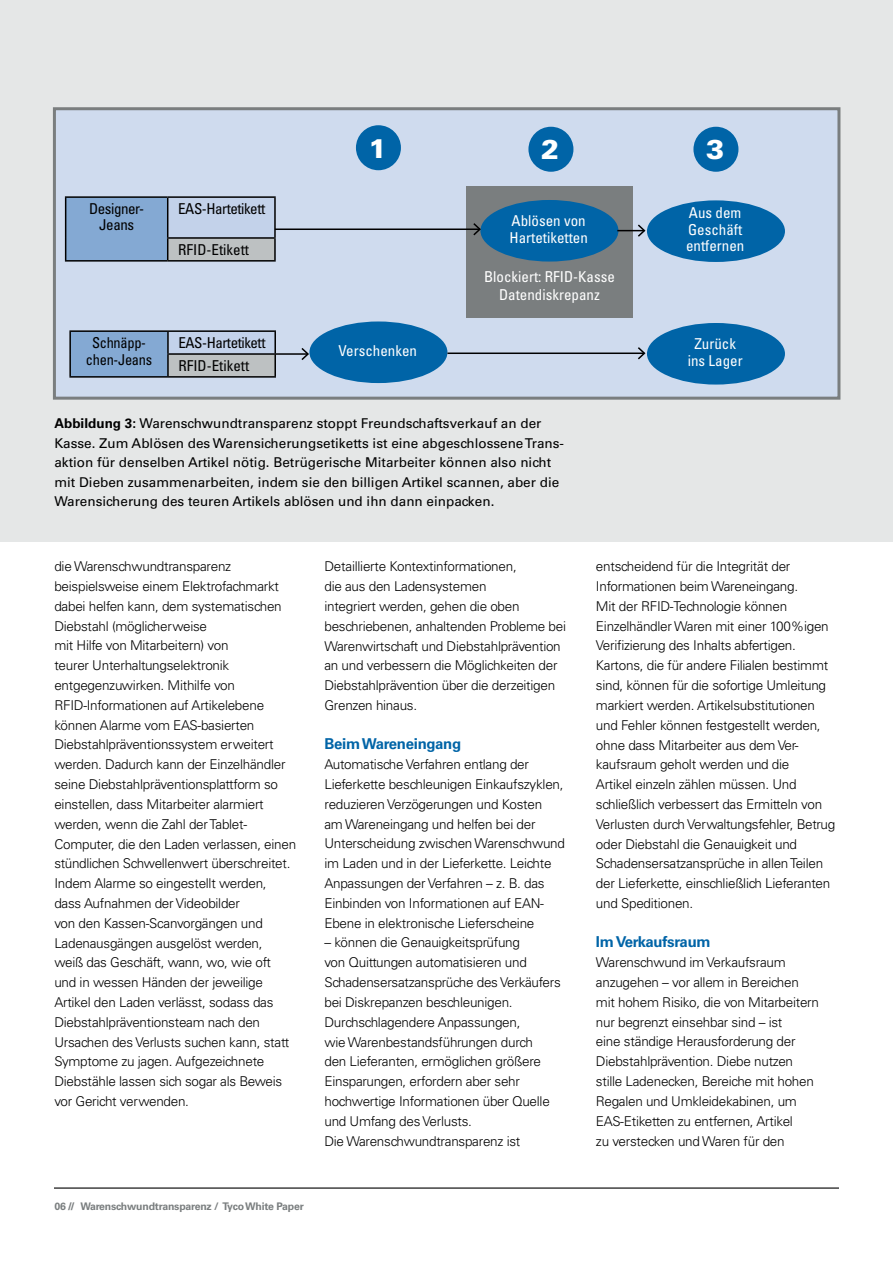
<style>
.page{position:relative;width:893px;height:1263px;background:#fff}
.page>*{position:absolute;margin:0;border:0;box-sizing:border-box;transform-origin:0 0}
.t1{font:900 27px "Univers LT Std";color:#fff}
.t2{font:condensed 15px/16.5px "Univers LT Std";color:#fff;text-align:center}
.t3{font:condensed 15px/16.5px "Univers LT Std";letter-spacing:-.03em;color:#000;text-align:center}
.t4{font:700 15px "Univers LT Std";letter-spacing:-.02em;color:#0064a7}
.t5{font:condensed 15px/16.5px "Univers LT Std";letter-spacing:-.03em;color:#000;text-align:center;scale:.96 1}
.t6{font:condensed 15px "Univers LT Std";color:#000}
.t7{font:300 13.5px/19.8px "Univers LT Std";letter-spacing:-.02em;color:#000}
.t8{font:13.5px/19.5px "Univers LT Std";color:#000}
.t9{font:700 10.5px "Univers LT Std";letter-spacing:-.02em;color:#7a7e7f}
.s1{font-weight:700}
.s2{font-weight:900}
</style>
<div class="page">
<hr style="left:54px;top:1187px;width:785px;height:1px;background:#000">
<div style="left:0;top:0;width:893px;height:541px;background:#e5e7e7"></div>
<div style="left:53px;top:107px;width:787px;height:293px;background:#cfdbee;border:3px solid #7a7e7f"></div>
<div style="left:356px;top:125px;width:45px;height:45px;background:#0064a7;border-radius:50%"></div>
<div style="left:528px;top:127px;width:45px;height:45px;background:#0064a7;border-radius:50%"></div>
<div style="left:693px;top:127px;width:45px;height:45px;background:#0064a7;border-radius:50%"></div>
<div style="left:466px;top:187px;width:167px;height:131px;background:#7a7e7f"></div>
<div style="left:480px;top:200px;width:138px;height:62px;background:#0064a7;border-radius:50%"></div>
<div style="left:647px;top:200px;width:138px;height:62px;background:#0064a7;border-radius:50%"></div>
<div style="left:647px;top:323px;width:138px;height:62px;background:#0064a7;border-radius:50%"></div>
<div style="left:309px;top:321px;width:138px;height:62px;background:#0064a7;border-radius:50%"></div>
<div style="left:66px;top:197px;width:102px;height:64px;background:#84a9d3"></div>
<div style="left:168px;top:197px;width:107px;height:41px;background:#c3d2ea"></div>
<div style="left:168px;top:238px;width:107px;height:23px;background:#bdc1c2"></div>
<hr style="left:168px;top:196px;width:108px;height:2px;background:#000">
<hr style="left:274px;top:198px;width:2px;height:39px;background:#000">
<hr style="left:167px;top:237px;width:109px;height:2px;background:#000">
<hr style="left:274px;top:239px;width:2px;height:21px;background:#000">
<hr style="left:168px;top:260px;width:108px;height:2px;background:#000">
<hr style="left:65px;top:260px;width:103px;height:2px;background:#000">
<hr style="left:65px;top:196px;width:103px;height:2px;background:#000">
<hr style="left:65px;top:198px;width:1px;height:40px;background:#000">
<svg style="left:65px;top:238px;width:1px;height:22px"></svg>
<hr style="left:167px;top:198px;width:1px;height:39px;background:#000">
<svg style="left:167px;top:239px;width:1px;height:21px"></svg>
<div style="left:70px;top:331px;width:98px;height:46px;background:#84a9d3"></div>
<div style="left:168px;top:331px;width:107px;height:23px;background:#c3d2ea"></div>
<div style="left:168px;top:354px;width:107px;height:23px;background:#bdc1c2"></div>
<hr style="left:69px;top:330px;width:99px;height:2px;background:#000">
<hr style="left:69px;top:332px;width:2px;height:22px;background:#000">
<hr style="left:168px;top:330px;width:108px;height:2px;background:#000">
<hr style="left:167px;top:332px;width:2px;height:21px;background:#000">
<hr style="left:274px;top:332px;width:2px;height:21px;background:#000">
<hr style="left:69px;top:354px;width:2px;height:22px;background:#000">
<hr style="left:167px;top:353px;width:109px;height:2px;background:#000">
<hr style="left:167px;top:355px;width:2px;height:21px;background:#000">
<hr style="left:274px;top:355px;width:2px;height:21px;background:#000">
<hr style="left:69px;top:376px;width:99px;height:2px;background:#000">
<hr style="left:168px;top:376px;width:108px;height:2px;background:#000">
<hr style="left:275px;top:228px;width:205px;height:2px;background:#000">
<svg style="left:472px;top:223px;width:10px;height:14px"></svg>
<hr style="left:275px;top:353px;width:33px;height:2px;background:#000">
<svg style="left:300px;top:348px;width:10px;height:12px"></svg>
<hr style="left:447px;top:352px;width:197px;height:2px;background:#000">
<svg style="left:636px;top:347px;width:10px;height:13px"></svg>
<svg style="left:617px;top:224px;width:29px;height:13px"></svg>
<p class="t3" style="left:89px;top:200px;width:56px">Designer-<br>Jeans</p>
<p class="t3" style="left:178px;top:200px;width:89px">EAS-Hartetikett</p>
<p class="t6" style="left:178px;top:240px;width:72px">RFID-Etikett</p>
<p class="t5" style="left:86px;top:334px;width:70px">Schnäpp&shy;chen-Jeans</p>
<p class="t3" style="left:178px;top:331px;width:89px;line-height:22.8px;text-align:left">EAS-Hartetikett<br>RFID-Etikett</p>
<h1 class="t1" style="left:369px;top:131px;width:20px">1</h1>
<h1 class="t1" style="left:541px;top:132px;width:20px">2</h1>
<h1 class="t1" style="left:706px;top:132px;width:20px">3</h1>
<p class="t2" style="left:509px;top:212px;width:80px;text-align:left">Ablösen von<br>Hartetiketten</p>
<p class="t2" style="left:686px;top:205px;width:60px;text-align:left">Aus dem<br>Geschäft entfernen</p>
<p class="t2" style="left:338px;top:342px;width:80px">Verschenken</p>
<p class="t2" style="left:484px;top:267px;width:132px;line-height:18px">Blockiert: RFID-Kasse<br>Datendiskrepanz</p>
<p class="t2" style="left:688px;top:335px;width:56px">Zurück ins Lager</p>
<p class="t8" style="left:54px;top:414px;width:511px"><span class="s1">Abbildung 3:</span> Warenschwundtransparenz stoppt Freundschaftsverkauf an der Kasse. Zum Ablösen des Warensicherungsetiketts ist eine abgeschlossene Trans&shy;aktion für denselben Artikel nötig. Betrügerische Mitarbeiter können also nicht mit Dieben zusammenarbeiten, indem sie den billigen Artikel scannen, aber die Warensicherung des teuren Artikels ablösen und ihn dann einpacken.</p>
<p class="t7" style="left:54px;top:556px;width:243px">die Warenschwundtransparenz beispielsweise einem Elektrofachmarkt dabei helfen kann, dem systematischen Diebstahl (möglicherweise<br>mit Hilfe von Mitarbeitern) von<br>teurer Unterhaltungselektronik entgegenzuwirken. Mithilfe von RFID-Informationen auf Artikelebene können Alarme vom EAS-basierten Diebstahlpräventionssystem erweitert werden. Dadurch kann der Einzelhändler seine Diebstahlpräventionsplattform so einstellen, dass Mitarbeiter alarmiert werden, wenn die Zahl der Tablet-Computer, die den Laden verlassen, einen stündlichen Schwellenwert überschreitet.<br>Indem Alarme so eingestellt werden, dass Aufnahmen der Videobilder<br>von den Kassen-Scanvorgängen und Ladenausgängen ausgelöst werden,<br>weiß das Geschäft, wann, wo, wie oft und in wessen Händen der jeweilige Artikel den Laden verlässt, sodass das Diebstahlpräventionsteam nach den Ursachen des Verlusts suchen kann, statt Symptome zu jagen. Aufgezeichnete Diebstähle lassen sich sogar als Beweis vor Gericht verwenden.</p>
<p class="t7" style="left:324px;top:557px;width:243px">Detaillierte Kontextinformationen,<br>die aus den Ladensystemen<br>integriert werden, gehen die oben beschriebenen, anhaltenden Probleme bei Warenwirtschaft und Diebstahlprävention an und verbessern die Möglichkeiten der Diebstahlprävention über die derzeitigen Grenzen hinaus.</p>
<p class="t4" style="left:324px;top:735px;width:138px">Beim Wareneingang</p>
<p class="t7" style="left:324px;top:754px;width:242px">Automatische Verfahren entlang der Lieferkette beschleunigen Einkaufszyklen, reduzieren Verzögerungen und Kosten<br>am Wareneingang und helfen bei der Unterscheidung zwischen Warenschwund im Laden und in der Lieferkette. Leichte Anpassungen der Verfahren – z. B. das Einbinden von Informationen auf EAN-Ebene in elektronische Lieferscheine</p>
<p class="t7" style="left:324px;top:933px;width:238px">– können die Genauigkeitsprüfung<br>von Quittungen automatisieren und Schadensersatzansprüche des Verkäufers bei Diskrepanzen beschleunigen.<br>Durchschlagendere Anpassungen,<br>wie Warenbestandsführungen durch<br>den Lieferanten, ermöglichen größere Einsparungen, erfordern aber sehr hochwertige Informationen über Quelle und Umfang des Verlusts.<br>Die Warenschwundtransparenz ist</p>
<p class="t9" style="left:54px;top:1200px;width:251px">06 <span class="s2">//</span> Warenschwundtransparenz / Tyco White Paper</p>
<p class="t7" style="left:596px;top:557px;width:241px">entscheidend für die Integrität der Informationen beim Wareneingang.<br>Mit der RFID-Technologie können Einzelhändler Waren mit einer 100%igen Verifizierung des Inhalts abfertigen.<br>Kartons, die für andere Filialen bestimmt sind, können für die sofortige Umleitung markiert werden. Artikelsubstitutionen und Fehler können festgestellt werden, ohne dass Mitarbeiter aus dem Ver&shy;kaufsraum geholt werden und die<br>Artikel einzeln zählen müssen. Und schließlich verbessert das Ermitteln von Verlusten durch Verwaltungsfehler, Betrug oder Diebstahl die Genauigkeit und Schadensersatzansprüche in allen Teilen der Lieferkette, einschließlich Lieferanten und Speditionen.</p>
<p class="t4" style="left:596px;top:933px;width:116px">Im Verkaufsraum</p>
<p class="t7" style="left:596px;top:952px;width:225px">Warenschwund im Verkaufsraum anzugehen – vor allem in Bereichen mit hohem Risiko, die von Mitarbeitern nur begrenzt einsehbar sind – ist<br>eine ständige Herausforderung der Diebstahlprävention. Diebe nutzen stille Ladenecken, Bereiche mit hohen Regalen und Umkleidekabinen, um EAS-Etiketten zu entfernen, Artikel<br>zu verstecken und Waren für den</p>
</div>
